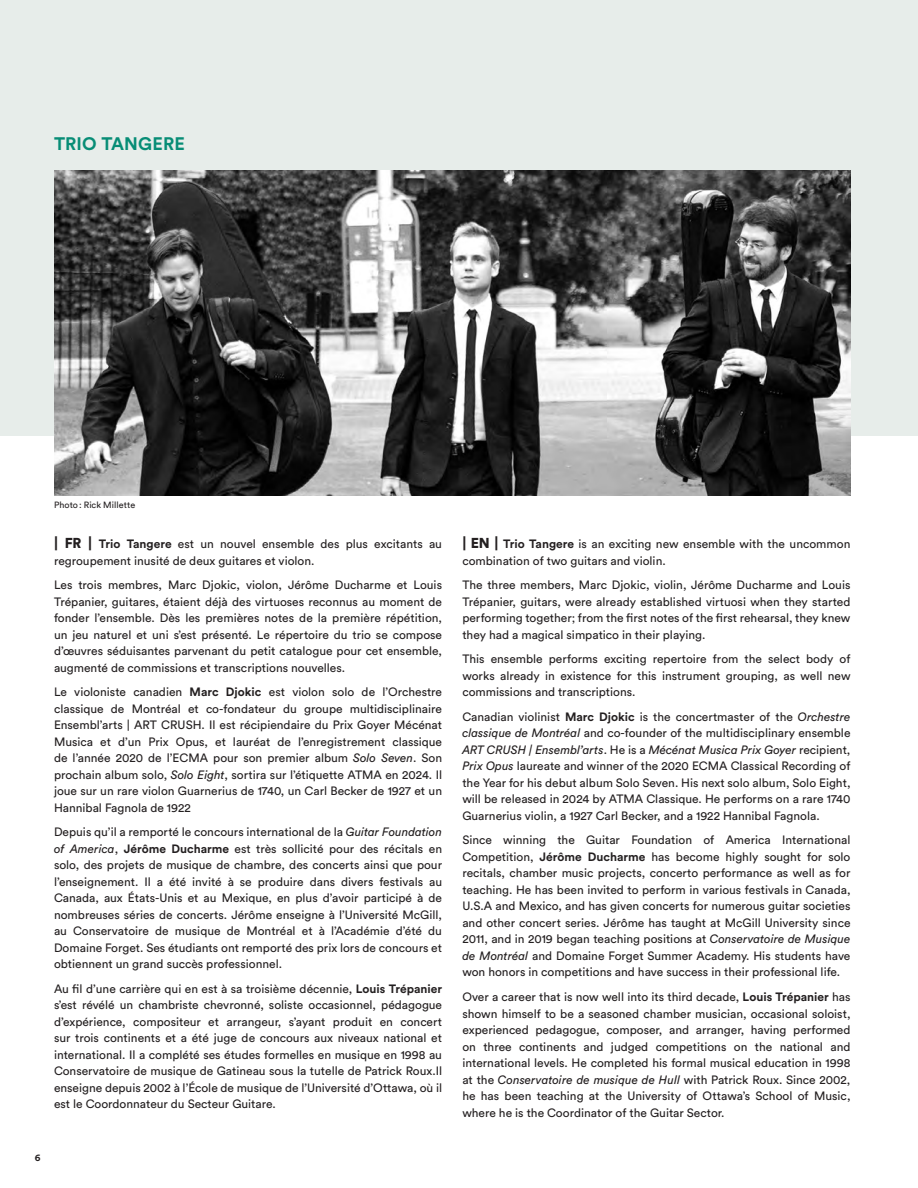
<style>
.page{position:relative;width:918px;height:1188px;background:#fff}
.page>*{position:absolute;margin:0;border:0;box-sizing:border-box;transform-origin:0 0}
.t1{font:700 18px "Circular Std";letter-spacing:.01em;color:#078d76}
.t2{font:12px/16.5px "Circular Std";color:#231f20;text-align:justify}
.t3{font:700 9.75px "Circular Std";color:#231f20}
.t4{font:9px "Circular Std";letter-spacing:.005em;color:#231f20}
.s1{font-weight:900;font-size:14.25px}
.s2{font-weight:700}
.s3{font-style:italic}
</style>
<div class="page">
<div style="left:0;top:0;width:918px;height:436px;background:#e7edea"></div>
<img style="left:54px;top:171px;width:796px;height:324px">
<h1 class="t1" style="left:54px;top:132px;width:132px">TRIO TANGERE</h1>
<p class="t4" style="left:54px;top:499px;width:83px">Photo: Rick Millette</p>
<p class="t2" style="left:54px;top:535px;width:390px"><span class="s1">| FR |</span> <span class="s2">Trio Tangere</span> est un nouvel ensemble des plus excitants au regroupement inusité de deux guitares et violon.</p>
<p class="t2" style="left:54px;top:577px;width:390px">Les trois membres, Marc Djokic, violon, Jérôme Ducharme et Louis Trépanier, guitares, étaient déjà des virtuoses reconnus au moment de fonder l’ensemble. Dès les premières notes de la première répétition, un jeu naturel et uni s’est présenté. Le répertoire du trio se compose d’œuvres séduisantes parvenant du petit catalogue pour cet ensemble, augmenté de commissions et transcriptions nouvelles.</p>
<p class="t2" style="left:54px;top:684px;width:390px">Le violoniste canadien <span class="s2">Marc Djokic</span> est violon solo de l’Orchestre classique de Montréal et co-fondateur du groupe multidisciplinaire Ensembl’arts | ART CRUSH. Il est récipiendaire du Prix Goyer Mécénat Musica et d’un Prix Opus, et lauréat de l’enregistrement classique de l’année 2020 de l’ECMA pour son premier album <span class="s3">Solo Seven</span>. Son prochain album solo, <span class="s3">Solo Eight</span>, sortira sur l’étiquette ATMA en 2024. Il joue sur un rare violon Guarnerius de 1740, un Carl Becker de 1927 et un Hannibal Fagnola de 1922</p>
<p class="t2" style="left:54px;top:824px;width:390px">Depuis qu’il a remporté le concours international de la <span class="s3">Guitar Foundation of America</span>, <span class="s2">Jérôme Ducharme</span> est très sollicité pour des récitals en solo, des projets de musique de chambre, des concerts ainsi que pour l’enseignement. Il a été invité à se produire dans divers festivals au Canada, aux États-Unis et au Mexique, en plus d’avoir participé à de nombreuses séries de concerts. Jérôme enseigne à l’Université McGill, au Conservatoire de musique de Montréal et à l’Académie d’été du Domaine Forget. Ses étudiants ont remporté des prix lors de concours et obtiennent un grand succès professionnel.</p>
<p class="t2" style="left:54px;top:980px;width:390px">Au fil d’une carrière qui en est à sa troisième décennie, <span class="s2">Louis Trépanier </span>s’est révélé un chambriste chevronné, soliste occasionnel, pédagogue d’expérience, compositeur et arrangeur, s’ayant produit en concert sur trois continents et a été juge de concours aux niveaux national et international. Il a complété ses études formelles en musique en 1998 au Conservatoire de musique de Gatineau sous la tutelle de Patrick Roux.Il enseigne depuis 2002 à l’École de musique de l’Université d’Ottawa, où il est le Coordonnateur du Secteur Guitare.</p>
<p class="t3" style="left:35px;top:1151px;width:7px">6</p>
<p class="t2" style="left:462px;top:535px;width:390px"><span class="s1">| EN |</span> <span class="s2">Trio Tangere</span> is an exciting new ensemble with the uncommon combination of two guitars and violin.</p>
<p class="t2" style="left:462px;top:577px;width:390px">The three members, Marc Djokic, violin, Jérôme Ducharme and Louis Trépanier, guitars, were already established virtuosi when they started performing together; from the first notes of the first rehearsal, they knew they had a magical simpatico in their playing.</p>
<p class="t2" style="left:462px;top:651px;width:390px">This ensemble performs exciting repertoire from the select body of works already in existence for this instrument grouping, as well new commissions and transcriptions.</p>
<p class="t2" style="left:462px;top:708px;width:390px">Canadian violinist <span class="s2">Marc Djokic</span> is the concertmaster of the <span class="s3">Orchestre classique de Montréal</span> and co-founder of the multidisciplinary ensemble <span class="s3">ART CRUSH | Ensembl’arts</span>. He is a <span class="s3">Mécénat Musica Prix Goyer</span> recipient, <span class="s3">Prix Opus</span> laureate and winner of the 2020 ECMA Classical Recording of the Year for his debut album Solo Seven. His next solo album, Solo Eight, will be released in 2024 by ATMA Classique. He performs on a rare 1740<br>Guarnerius violin, a 1927 Carl Becker, and a 1922 Hannibal Fagnola.</p>
<p class="t2" style="left:462px;top:832px;width:390px">Since winning the Guitar Foundation of America International Competition, <span class="s2">Jérôme Ducharme</span> has become highly sought for solo recitals, chamber music projects, concerto performance as well as for teaching. He has been invited to perform in various festivals in Canada, U.S.A and Mexico, and has given concerts for numerous guitar societies and other concert series. Jérôme has taught at McGill University since 2011, and in 2019 began teaching positions at <span class="s3">Conservatoire de Musique de Montréal</span> and Domaine Forget Summer Academy. His students have won honors in competitions and have success in their professional life.</p>
<p class="t2" style="left:462px;top:988px;width:390px">Over a career that is now well into its third decade, <span class="s2">Louis Trépanier</span> has shown himself to be a seasoned chamber musician, occasional soloist, experienced pedagogue, composer, and arranger, having performed on three continents and judged competitions on the national and international levels. He completed his formal musical education in 1998 at the <span class="s3">Conservatoire de musique de Hull</span> with Patrick Roux. Since 2002, he has been teaching at the University of Ottawa’s School of Music, where he is the Coordinator of the Guitar Sector.</p>
</div>
